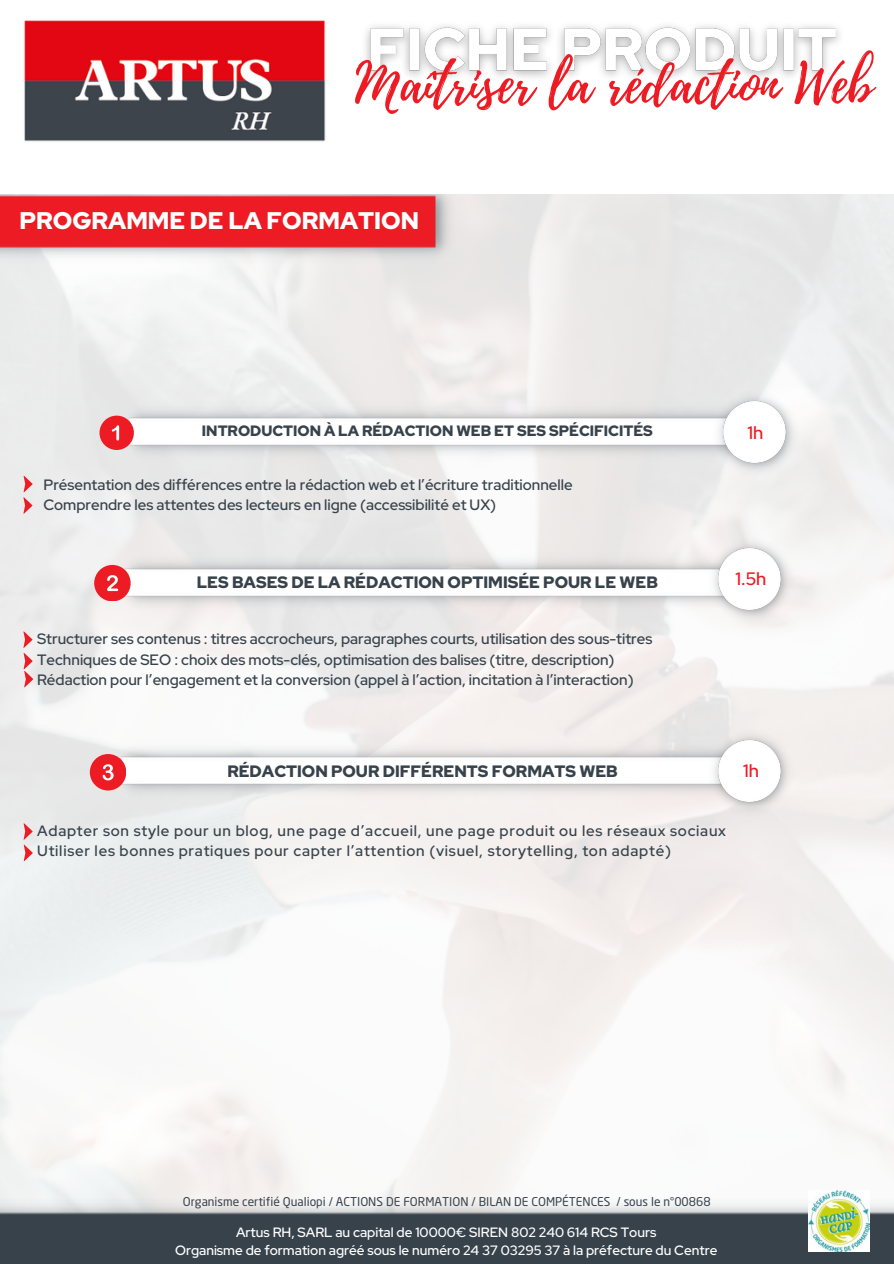
<style>
.page{position:relative;width:894px;height:1264px;background:#fff}
.page>*{position:absolute;margin:0;border:0;box-sizing:border-box;transform-origin:0 0}
.t1{font:54.6px "Playlist Script";color:#ed1c24}
.t2{font:900 24px "Red Hat Display";color:#fff}
.t3{font:500 18px "Red Hat Display";color:#ed1c24}
.t4{font:900 16.5px "Red Hat Display";color:#37424b}
.t5{font:500 15px "Red Hat Display";color:#37424b}
.t6{font:500 15px "Red Hat Display";letter-spacing:.05em;color:#37424b}
.t7{font:900 15px "Red Hat Display";color:#37424b}
.t8{font:500 13.5px "Red Hat Display";color:#fff}
.t9{font:12px "Neo Sans Pro";color:#37424b}
</style>
<div class="page">
<img style="left:0;top:194px;width:893px;height:1002px">
<img style="left:0;top:1196px;width:893px;height:67px">
<img style="left:808px;top:1190px;width:61px;height:61px">
<img style="left:0;top:194px;width:454px;height:71px">
<img style="left:121px;top:401px;width:590px;height:61px">
<div style="left:99px;top:415px;width:35px;height:35px;background:#ed1c24;border-radius:50%"></div>
<svg style="left:112px;top:425px;width:7px;height:15px"></svg>
<img style="left:711px;top:387px;width:88px;height:92px">
<svg style="left:23px;top:476px;width:10px;height:38px"></svg>
<img style="left:116px;top:551px;width:590px;height:61px">
<div style="left:94px;top:565px;width:36px;height:36px;background:#ed1c24;border-radius:50%"></div>
<svg style="left:107px;top:575px;width:11px;height:16px"></svg>
<img style="left:706px;top:534px;width:89px;height:92px">
<img style="left:112px;top:740px;width:594px;height:60px">
<div style="left:90px;top:754px;width:36px;height:36px;background:#ed1c24;border-radius:50%"></div>
<svg style="left:103px;top:764px;width:11px;height:16px"></svg>
<img style="left:706px;top:726px;width:89px;height:92px">
<svg style="left:24px;top:823px;width:9px;height:38px"></svg>
<svg style="left:23px;top:631px;width:10px;height:56px"></svg>
<img style="left:24px;top:20px;width:302px;height:122px">
<img style="left:365px;top:25px;width:475px;height:53px">
<p class="t1" style="left:355px;top:45px;width:518px">Maîtriser la rédaction Web</p>
<p class="t2" style="left:19px;top:205px;width:401px">PROGRAMME DE LA FORMATION</p>
<p class="t7" style="left:202px;top:420px;width:452px">INTRODUCTION À LA RÉDACTION WEB ET SES SPÉCIFICITÉS</p>
<p class="t5" style="left:43px;top:474px;width:530px">Présentation des différences entre la rédaction web et l’écriture traditionnelle</p>
<p class="t5" style="left:43px;top:494px;width:454px">Comprendre les attentes des lecteurs en ligne (accessibilité et UX)</p>
<p class="t4" style="left:197px;top:571px;width:462px">LES BASES DE LA RÉDACTION OPTIMISÉE POUR LE WEB</p>
<p class="t5" style="left:37px;top:629px;width:616px">Structurer ses contenus : titres accrocheurs, paragraphes courts, utilisation des sous-titres</p>
<p class="t5" style="left:37px;top:649px;width:579px">Techniques de SEO : choix des mots-clés, optimisation des balises (titre, description)</p>
<p class="t5" style="left:37px;top:669px;width:598px">Rédaction pour l’engagement et la conversion (appel à l’action, incitation à l’interaction)</p>
<p class="t3" style="left:747px;top:420px;width:17px">1h</p>
<h5 class="t3" style="left:735px;top:567px;width:32px">1.5h</h5>
<p class="t4" style="left:227px;top:760px;width:392px">RÉDACTION POUR DIFFÉRENTS FORMATS WEB</p>
<h6 class="t3" style="left:742px;top:758px;width:17px">1h</h6>
<p class="t6" style="left:37px;top:820px;width:690px">Adapter son style pour un blog, une page d’accueil, une page produit ou les réseaux sociaux</p>
<p class="t6" style="left:37px;top:841px;width:635px">Utiliser les bonnes pratiques pour capter l’attention (visuel, storytelling, ton adapté)</p>
<h3 class="t9" style="left:183px;top:1196px;width:529px">Organisme certifié Qualiopi / ACTIONS DE FORMATION / BILAN DE COMPÉTENCES / sous le n°00868</h3>
<p class="t8" style="left:236px;top:1222px;width:421px">Artus RH, SARL au capital de 10000€ SIREN 802 240 614 RCS Tours</p>
<h2 class="t8" style="left:175px;top:1240px;width:543px">Organisme de formation agréé sous le numéro 24 37 03295 37 à la préfecture du Centre</h2>
</div>
